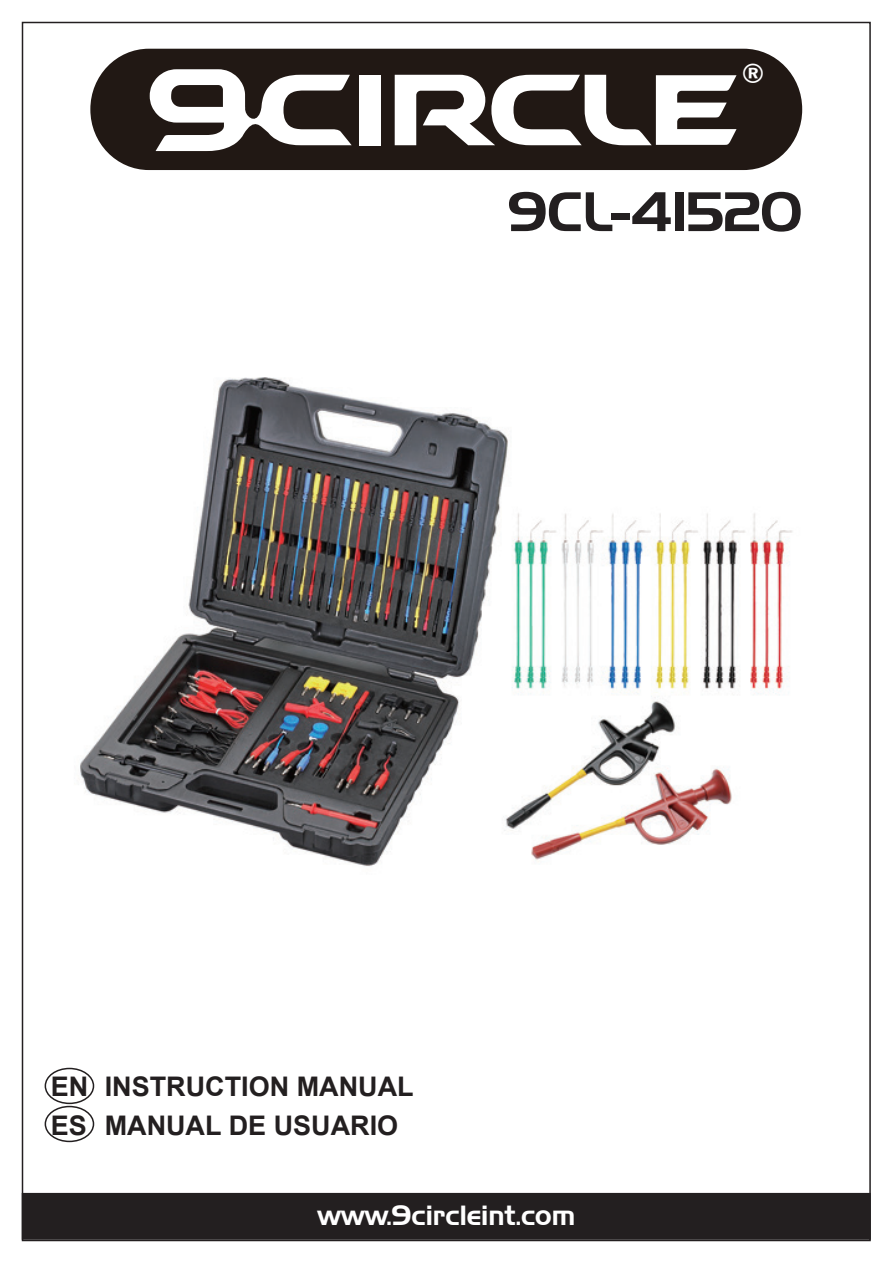
<style>
.page{position:relative;width:893px;height:1263px;background:#fff}
.page>*{position:absolute;margin:0;border:0;box-sizing:border-box;transform-origin:0 0}
.t1{font:54px "Handel Gothic BT";color:#231f20}
.t2{font:700 27px/39px "Arial";color:#231f20}
.t3{font:27px "Handel Gothic BT";color:#fff}
</style>
<div class="page">
<div style="left:90px;top:49px;width:712px;height:121px;background:#211814;border-radius:59px"></div>
<div style="left:359px;top:75px;width:22px;height:70px;background:#fff"></div>
<svg style="left:150px;top:69px;width:202px;height:82px"></svg>
<svg style="left:395px;top:75px;width:341px;height:70px"></svg>
<div style="left:22px;top:1193px;width:849px;height:47px;background:#231f20;border:2px solid #231f20"></div>
<div style="left:45px;top:1068px;width:49px;height:36px;border:2px solid #231f20;border-radius:50%"></div>
<div style="left:45px;top:1106px;width:49px;height:36px;border:2px solid #231f20;border-radius:50%"></div>
<img style="left:80px;top:377px;width:713px;height:490px">
<p class="t3" style="left:742px;top:57px;width:24px">®</p>
<p class="t1" style="left:508px;top:179px;width:296px">9CL-41520</p>
<p class="t2" style="left:51px;top:1068px;width:39px">EN<br>ES</p>
<p class="t2" style="left:105px;top:1068px;width:310px">INSTRUCTION MANUAL<br>MANUAL DE USUARIO</p>
<p class="t3" style="left:318px;top:1199px;width:259px">www.9circleint.com</p>
</div>
